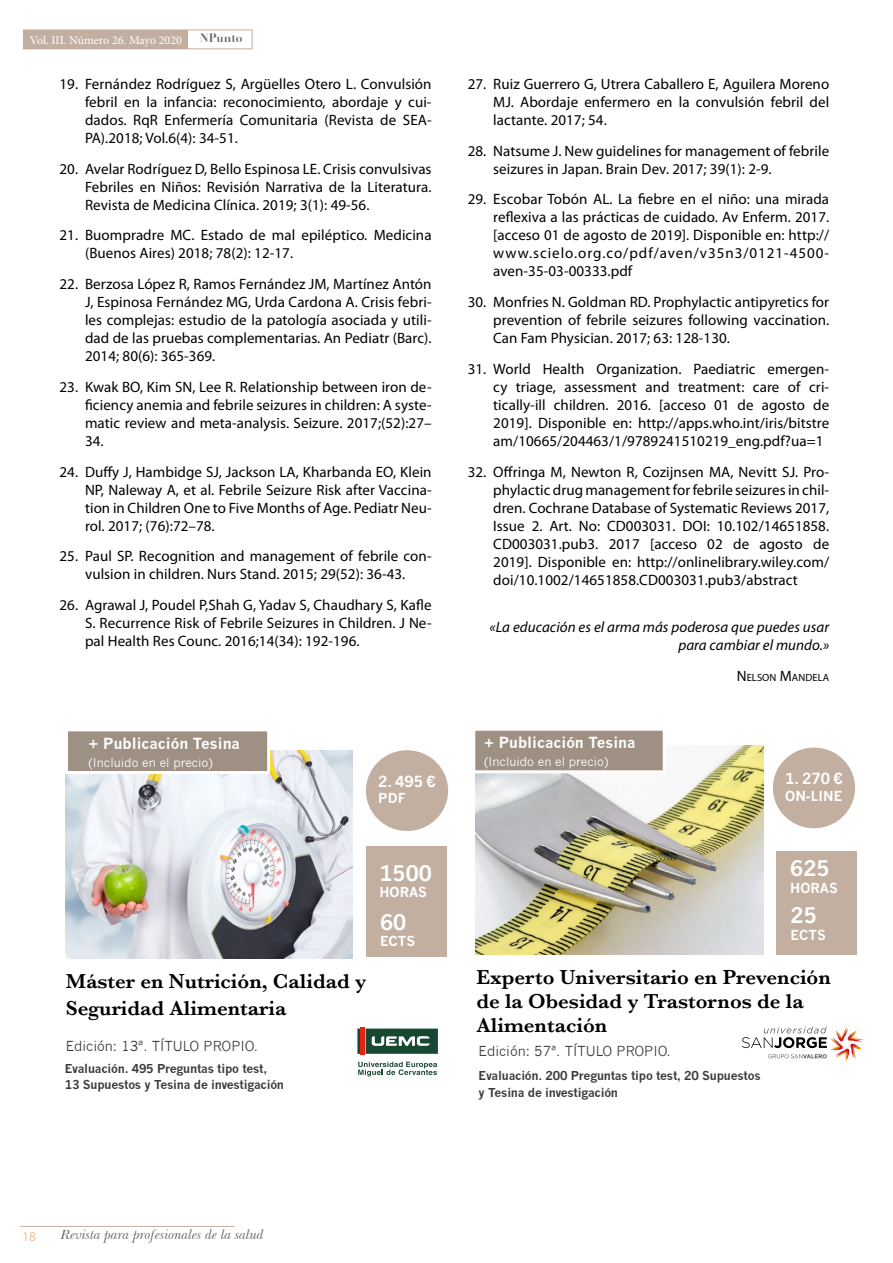
<style>
.page{position:relative;width:893px;height:1263px;background:#fff}
.page>*{position:absolute;margin:0;border:0;box-sizing:border-box;transform-origin:0 0}
.t1{font:600 21px/24px "Baskerville";color:#000}
.t2{font:700 21px "News Gothic";color:#fff}
.t3{font:15px/18px "Myriad Pro";letter-spacing:.005em;color:#000;text-align:justify}
.t4{font:italic 15px/18px "Myriad Pro";letter-spacing:.005em;color:#000;text-align:right}
.t5{font:700 15px "News Gothic";color:#fff}
.t6{font:13.5px "News Gothic";color:#3c3c3b}
.t7{font:italic 13.5px "Baskerville BT";color:#646363}
.t8{font:700 13.5px "News Gothic";color:#fff}
.t9{font:13.5px "Myriad Pro";color:#f6bc96}
.t10{font:700 12px/16.5px "News Gothic";letter-spacing:-.02em;color:#3c3c3b}
.t11{font:12px "News Gothic";color:#fff}
.t12{font:12px "Minion Pro";color:#fff}
.t13{font:700 12px "Didot LH";color:#646363}
.t14{font:10.5px "Myriad Pro";letter-spacing:.005em;color:#000}
.s1{font-size:15px}
</style>
<div class="page">
<div style="left:23px;top:30px;width:229px;height:19px;border:1px solid #c2afa0"></div>
<div style="left:23px;top:30px;width:165px;height:19px;background:#c2afa0"></div>
<hr style="left:20px;top:1226px;width:215px;height:1px;background:#c2afa0">
<img style="left:66px;top:750px;width:286px;height:208px">
<div style="left:366px;top:750px;width:82px;height:81px;background:#c2afa0;border-radius:50%"></div>
<div style="left:366px;top:846px;width:80px;height:111px;background:#c2afa0"></div>
<div style="left:65px;top:728px;width:205px;height:46px;background:#9f9084;border:3px solid #fff"></div>
<svg style="left:358px;top:1062px;width:79px;height:14px"></svg>
<svg style="left:357px;top:1028px;width:81px;height:26px;background:#476b5a"></svg>
<hr style="left:361px;top:1027px;width:4px;height:28px;background:#e42313">
<svg style="left:742px;top:1026px;width:122px;height:35px"></svg>
<img style="left:475px;top:745px;width:288px;height:210px">
<div style="left:773px;top:747px;width:82px;height:81px;background:#c2afa0;border-radius:50%"></div>
<div style="left:776px;top:851px;width:81px;height:104px;background:#c2afa0"></div>
<div style="left:472px;top:728px;width:194px;height:45px;background:#9f9084;border:3px solid #fff"></div>
<p class="t12" style="left:30px;top:32px;width:154px">Vol. III. Número 26. Mayo 2020</p>
<p class="t13" style="left:200px;top:30px;width:44px">NPunto</p>
<p class="t3" style="left:85px;top:75px;width:348px;text-indent:-26px">19. Fernández Rodríguez S, Argüelles Otero L. Convulsión febril en la infancia: reconocimiento, abordaje y cui&shy;dados. RqR Enfermería Comunitaria (Revista de SEA-PA).2018; Vol.6(4): 34-51.</p>
<p class="t3" style="left:85px;top:159px;width:348px;text-indent:-26px">20. Avelar Rodríguez D, Bello Espinosa LE. Crisis convulsivas Febriles en Niños: Revisión Narrativa de la Literatura.<br>Revista de Medicina Clínica. 2019; 3(1): 49-56.</p>
<p class="t3" style="left:85px;top:226px;width:348px;text-indent:-26px">21. Buompradre MC. Estado de mal epiléptico. Medicina (Buenos Aires) 2018; 78(2): 12-17.</p>
<p class="t3" style="left:85px;top:275px;width:348px;text-indent:-26px">22. Berzosa López R, Ramos Fernández JM, Martínez Antón J, Espinosa Fernández MG, Urda Cardona A. Crisis febri&shy;les complejas: estudio de la patología asociada y utili&shy;dad de las pruebas complementarias. An Pediatr (Barc).<br>2014; 80(6): 365-369.</p>
<p class="t3" style="left:85px;top:378px;width:348px;text-indent:-26px">23. Kwak BO, Kim SN, Lee R. Relationship between iron de&shy;ficiency anemia and febrile seizures in children: A syste&shy;matic review and meta-analysis. Seizure. 2017;(52):27– 34.</p>
<p class="t3" style="left:85px;top:462px;width:348px;text-indent:-26px">24. Duffy J, Hambidge SJ, Jackson LA, Kharbanda EO, Klein NP, Naleway A, et al. Febrile Seizure Risk after Vaccina&shy;tion in Children One to Five Months of Age. Pediatr Neu&shy;rol. 2017; (76):72–78.</p>
<p class="t3" style="left:60px;top:547px;width:374px;text-align:center">25. Paul SP. Recognition and management of febrile con&shy;vulsion in children. Nurs Stand. 2015; 29(52): 36-43.</p>
<p class="t3" style="left:85px;top:596px;width:348px;text-indent:-26px">26. Agrawal J, Poudel P,Shah G, Yadav S, Chaudhary S, Kafle S. Recurrence Risk of Febrile Seizures in Children. J Ne&shy;pal Health Res Counc. 2016;14(34): 192-196.</p>
<p class="t5" style="left:89px;top:734px;width:153px">+ Publicación Tesina</p>
<p class="t11" style="left:89px;top:756px;width:126px">(Incluido en el precio)</p>
<p class="t5" style="left:378px;top:772px;width:59px">2. 495 €</p>
<p class="t8" style="left:378px;top:790px;width:29px">PDF</p>
<h1 class="t1" style="left:66px;top:968px;width:302px;line-height:27px">Máster en Nutrición, Calidad y<br>Seguridad Alimentaria</h1>
<p class="t6" style="left:66px;top:1039px;width:194px">Edición: 13ª. TÍTULO PROPIO.</p>
<p class="t10" style="left:65px;top:1060px;width:221px">Evaluación. 495 Preguntas tipo test,<br>13 Supuestos y Tesina de investigación</p>
<h1 class="t2" style="left:379px;top:860px;width:54px">1500</h1>
<p class="t8" style="left:379px;top:884px;width:49px">HORAS</p>
<h1 class="t2" style="left:380px;top:909px;width:28px">60</h1>
<p class="t8" style="left:380px;top:932px;width:37px">ECTS</p>
<p class="t3" style="left:493px;top:75px;width:337px;text-indent:-26px">27. Ruiz Guerrero G, Utrera Caballero E, Aguilera Moreno MJ. Abordaje enfermero en la convulsión febril del lactante. 2017; 54.</p>
<p class="t3" style="left:493px;top:141px;width:337px;text-indent:-26px">28. Natsume J. New guidelines for management of febrile seizures in Japan. Brain Dev. 2017; 39(1): 2-9.</p>
<p class="t3" style="left:493px;top:190px;width:337px;text-indent:-26px">29. Escobar Tobón AL. La fiebre en el niño: una mirada reflexiva a las prácticas de cuidado. Av Enferm. 2017. [acceso 01 de agosto de 2019]. Disponible en: http:// www.scielo.org.co/pdf/aven/v35n3/0121-4500- aven-35-03-00333.pdf</p>
<p class="t3" style="left:493px;top:293px;width:337px;text-indent:-26px">30. Monfries N. Goldman RD. Prophylactic antipyretics for prevention of febrile seizures following vaccination.<br>Can Fam Physician. 2017; 63: 128-130.</p>
<p class="t3" style="left:493px;top:360px;width:337px;text-indent:-26px">31. World Health Organization. Paediatric emergen&shy;cy triage, assessment and treatment: care of cri&shy;tically-ill children. 2016. [acceso 01 de agosto de 2019]. Disponible en: http://apps.who.int/iris/bitstre am/10665/204463/1/9789241510219_eng.pdf?ua=1</p>
<p class="t3" style="left:493px;top:462px;width:337px;text-indent:-26px">32. Offringa M, Newton R, Cozijnsen MA, Nevitt SJ. Pro&shy;phylactic drug management for febrile seizures in chil&shy;dren. Cochrane Database of Systematic Reviews 2017, Issue 2. Art. No: CD003031. DOI: 10.102/14651858.<br>CD003031.pub3. 2017 [acceso 02 de agosto de 2019]. Disponible en: http://onlinelibrary.wiley.com/ doi/10.1002/14651858.CD003031.pub3/abstract</p>
<p class="t4" style="left:489px;top:618px;width:341px">«La educación es el arma más poderosa que puedes usar para cambiar el mundo.»</p>
<p class="t14" style="left:737px;top:671px;width:94px"><span class="s1">N</span>ELSON <span class="s1">M</span>ANDELA</p>
<p class="t5" style="left:484px;top:734px;width:153px">+ Publicación Tesina</p>
<p class="t11" style="left:484px;top:755px;width:126px">(Incluido en el precio)</p>
<p class="t5" style="left:785px;top:770px;width:59px">1. 270 €</p>
<p class="t8" style="left:785px;top:787px;width:59px">ON-LINE</p>
<h1 class="t2" style="left:790px;top:856px;width:41px">625</h1>
<p class="t8" style="left:790px;top:879px;width:49px">HORAS</p>
<h1 class="t2" style="left:791px;top:903px;width:28px">25</h1>
<p class="t8" style="left:791px;top:926px;width:37px">ECTS</p>
<h1 class="t1" style="left:476px;top:965px;width:356px">Experto Universitario en Prevención de la Obesidad y Trastornos de la<br>Alimentación</h1>
<p class="t10" style="left:479px;top:1067px;width:284px">Evaluación. 200 Preguntas tipo test, 20 Supuestos y Tesina de investigación</p>
<p class="t6" style="left:479px;top:1043px;width:194px">Edición: 57ª. TÍTULO PROPIO.</p>
<p class="t9" style="left:22px;top:1228px;width:15px">18</p>
<p class="t7" style="left:61px;top:1227px;width:205px">Revista para profesionales de la salud</p>
</div>
